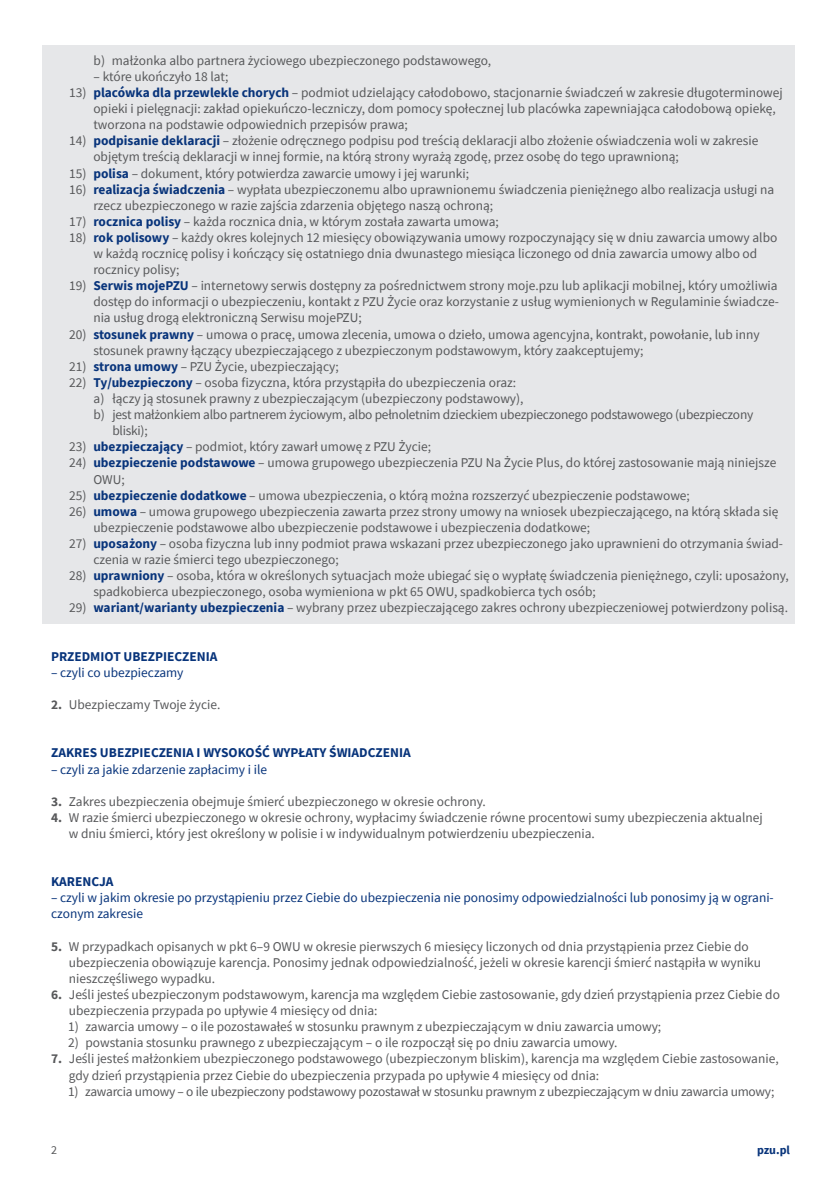
<style>
.page{position:relative;width:840px;height:1191px;background:#fff}
.page>*{position:absolute;margin:0;border:0;box-sizing:border-box;transform-origin:0 0}
.t1{font:13.4px/16.2px "Source Sans Pro";color:#57585a}
.t2{font:13.4px "Source Sans Pro";letter-spacing:-.02em;color:#57585a}
.t3{font:13.4px/16px "Source Sans Pro";color:#08347b}
.t4{font:700 13.4px "Source Sans Pro";color:#08347b}
.t5{font:700 12px "Source Sans Pro";color:#08347b}
.t6{font:12px "Source Sans Pro";color:#57585a}
.s1{font-weight:700;color:#08347b}
.s2{font-weight:700}
</style>
<div class="page">
<div style="left:43px;top:45px;width:751px;height:579px;background:#e6e7e9"></div>
<p class="t1" style="left:94px;top:52px;width:399px">b) małżonka albo partnera życiowego ubezpieczonego podstawowego,</p>
<p class="t1" style="left:94px;top:68px;width:136px">– które ukończyło 18 lat;</p>
<p class="t1" style="left:93px;top:84px;width:690px;text-indent:-24px">13) <span class="s1">placówka dla przewlekle chorych</span> – podmiot udzielający całodobowo, stacjonarnie świadczeń w zakresie długoterminowej opieki i pielęgnacji: zakład opiekuńczo-leczniczy, dom pomocy społecznej lub placówka zapewniająca całodobową opiekę, tworzona na podstawie odpowiednich przepisów prawa;</p>
<p class="t1" style="left:93px;top:133px;width:666px;text-indent:-24px">14) <span class="s1">podpisanie deklaracji</span> – złożenie odręcznego podpisu pod treścią deklaracji albo złożenie oświadczenia woli w zakresie objętym treścią deklaracji w innej formie, na którą strony wyrażą zgodę, przez osobę do tego uprawnioną;</p>
<p class="t1" style="left:69px;top:165px;width:401px">15) <span class="s1">polisa</span> – dokument, który potwierdza zawarcie umowy i jej warunki;</p>
<p class="t1" style="left:93px;top:181px;width:682px;text-indent:-24px">16) <span class="s1">realizacja świadczenia</span> – wypłata ubezpieczonemu albo uprawnionemu świadczenia pieniężnego albo realizacja usługi na rzecz ubezpieczonego w razie zajścia zdarzenia objętego naszą ochroną;</p>
<p class="t1" style="left:69px;top:213px;width:431px">17) <span class="s1">rocznica polisy</span> – każda rocznica dnia, w którym została zawarta umowa;</p>
<p class="t1" style="left:93px;top:229px;width:685px;text-indent:-24px">18) <span class="s1">rok polisowy</span> – każdy okres kolejnych 12 miesięcy obowiązywania umowy rozpoczynający się w dniu zawarcia umowy albo w każdą rocznicę polisy i kończący się ostatniego dnia dwunastego miesiąca liczonego od dnia zawarcia umowy albo od rocznicy polisy;</p>
<p class="t1" style="left:93px;top:278px;width:686px;text-align:justify;text-indent:-24px">19) <span class="s1">Serwis mojePZU</span> – internetowy serwis dostępny za pośrednictwem strony moje.pzu lub aplikacji mobilnej, który umożliwia dostęp do informacji o ubezpieczeniu, kontakt z PZU Życie oraz korzystanie z usług wymienionych w Regulaminie świadcze&shy;nia usług drogą elektroniczną Serwisu mojePZU;</p>
<p class="t1" style="left:93px;top:326px;width:667px;text-indent:-24px">20) <span class="s1">stosunek prawny</span> – umowa o pracę, umowa zlecenia, umowa o dzieło, umowa agencyjna, kontrakt, powołanie, lub inny stosunek prawny łączący ubezpieczającego z ubezpieczonym podstawowym, który zaakceptujemy;</p>
<p class="t1" style="left:69px;top:358px;width:271px">21) <span class="s1">strona umowy</span> – PZU Życie, ubezpieczający;</p>
<p class="t1" style="left:69px;top:374px;width:448px">22) <span class="s1">Ty/ubezpieczony</span> – osoba fizyczna, która przystąpiła do ubezpieczenia oraz:</p>
<p class="t1" style="left:94px;top:390px;width:431px">a) łączy ją stosunek prawny z ubezpieczającym (ubezpieczony podstawowy),</p>
<p class="t2" style="left:94px;top:406px;width:660px">b) jest małżonkiem albo partnerem życiowym, albo pełnoletnim dzieckiem ubezpieczonego podstawowego (ubezpieczony</p>
<p class="t1" style="left:112px;top:422px;width:37px">bliski);</p>
<p class="t1" style="left:69px;top:439px;width:363px">23) <span class="s1">ubezpieczający</span> – podmiot, który zawarł umowę z PZU Życie;</p>
<p class="t1" style="left:93px;top:455px;width:684px;text-indent:-24px">24) <span class="s1">ubezpieczenie podstawowe</span> – umowa grupowego ubezpieczenia PZU Na Życie Plus, do której zastosowanie mają niniejsze<br>OWU;</p>
<p class="t1" style="left:69px;top:487px;width:622px">25) <span class="s1">ubezpieczenie dodatkowe</span> – umowa ubezpieczenia, o którą można rozszerzyć ubezpieczenie podstawowe;</p>
<p class="t1" style="left:93px;top:503px;width:686px;text-indent:-24px">26) <span class="s1">umowa</span> – umowa grupowego ubezpieczenia zawarta przez strony umowy na wniosek ubezpieczającego, na którą składa się ubezpieczenie podstawowe albo ubezpieczenie podstawowe i ubezpieczenia dodatkowe;</p>
<p class="t1" style="left:93px;top:535px;width:691px;text-indent:-24px">27) <span class="s1">uposażony</span> – osoba fizyczna lub inny podmiot prawa wskazani przez ubezpieczonego jako uprawnieni do otrzymania świad&shy;czenia w razie śmierci tego ubezpieczonego;</p>
<p class="t1" style="left:93px;top:567px;width:696px;text-indent:-24px">28) <span class="s1">uprawniony</span> – osoba, która w określonych sytuacjach może ubiegać się o wypłatę świadczenia pieniężnego, czyli: uposażony, spadkobierca ubezpieczonego, osoba wymieniona w pkt 65 OWU, spadkobierca tych osób;</p>
<p class="t1" style="left:69px;top:600px;width:720px">29) <span class="s1">wariant/warianty ubezpieczenia</span> – wybrany przez ubezpieczającego zakres ochrony ubezpieczeniowej potwierdzony polisą.</p>
<p class="t4" style="left:51px;top:647px;width:168px">PRZEDMIOT UBEZPIECZENIA</p>
<p class="t3" style="left:51px;top:664px;width:134px">– czyli co ubezpieczamy</p>
<p class="t1" style="left:51px;top:696px;width:171px"><span class="s2">2.</span> Ubezpieczamy Twoje życie.</p>
<p class="t4" style="left:51px;top:744px;width:361px">ZAKRES UBEZPIECZENIA I WYSOKOŚĆ WYPŁATY ŚWIADCZENIA</p>
<p class="t3" style="left:51px;top:761px;width:217px">– czyli za jakie zdarzenie zapłacimy i ile</p>
<p class="t1" style="left:51px;top:793px;width:436px"><span class="s2">3.</span> Zakres ubezpieczenia obejmuje śmierć ubezpieczonego w okresie ochrony.</p>
<p class="t1" style="left:69px;top:809px;width:695px;text-indent:-18px"><span class="s2">4.</span> W razie śmierci ubezpieczonego w okresie ochrony, wypłacimy świadczenie równe procentowi sumy ubezpieczenia aktualnej w dniu śmierci, który jest określony w polisie i w indywidualnym potwierdzeniu ubezpieczenia.</p>
<p class="t4" style="left:51px;top:872px;width:64px">KARENCJA</p>
<p class="t3" style="left:51px;top:890px;width:723px">– czyli w jakim okresie po przystąpieniu przez Ciebie do ubezpieczenia nie ponosimy odpowiedzialności lub ponosimy ją w ograni&shy;czonym zakresie</p>
<p class="t1" style="left:69px;top:938px;width:693px;text-indent:-18px"><span class="s2">5.</span> W przypadkach opisanych w pkt 6–9 OWU w okresie pierwszych 6 miesięcy liczonych od dnia przystąpienia przez Ciebie do ubezpieczenia obowiązuje karencja. Ponosimy jednak odpowiedzialność, jeżeli w okresie karencji śmierć nastąpiła w wyniku nieszczęśliwego wypadku.</p>
<p class="t1" style="left:69px;top:986px;width:712px;text-indent:-18px"><span class="s2">6.</span> Jeśli jesteś ubezpieczonym podstawowym, karencja ma względem Ciebie zastosowanie, gdy dzień przystąpienia przez Ciebie do ubezpieczenia przypada po upływie 4 miesięcy od dnia:</p>
<p class="t1" style="left:68px;top:1018px;width:594px">1) zawarcia umowy – o ile pozostawałeś w stosunku prawnym z ubezpieczającym w dniu zawarcia umowy;</p>
<p class="t1" style="left:68px;top:1034px;width:550px">2) powstania stosunku prawnego z ubezpieczającym – o ile rozpoczął się po dniu zawarcia umowy.</p>
<p class="t1" style="left:69px;top:1050px;width:710px;text-indent:-18px"><span class="s2">7.</span> Jeśli jesteś małżonkiem ubezpieczonego podstawowego (ubezpieczonym bliskim), karencja ma względem Ciebie zastosowanie, gdy dzień przystąpienia przez Ciebie do ubezpieczenia przypada po upływie 4 miesięcy od dnia:</p>
<p class="t2" style="left:68px;top:1082px;width:707px">1) zawarcia umowy – o ile ubezpieczony podstawowy pozostawał w stosunku prawnym z ubezpieczającym w dniu zawarcia umowy;</p>
<p class="t6" style="left:51px;top:1142px;width:7px">2</p>
<p class="t5" style="left:756px;top:1142px;width:34px">pzu.pl</p>
</div>
